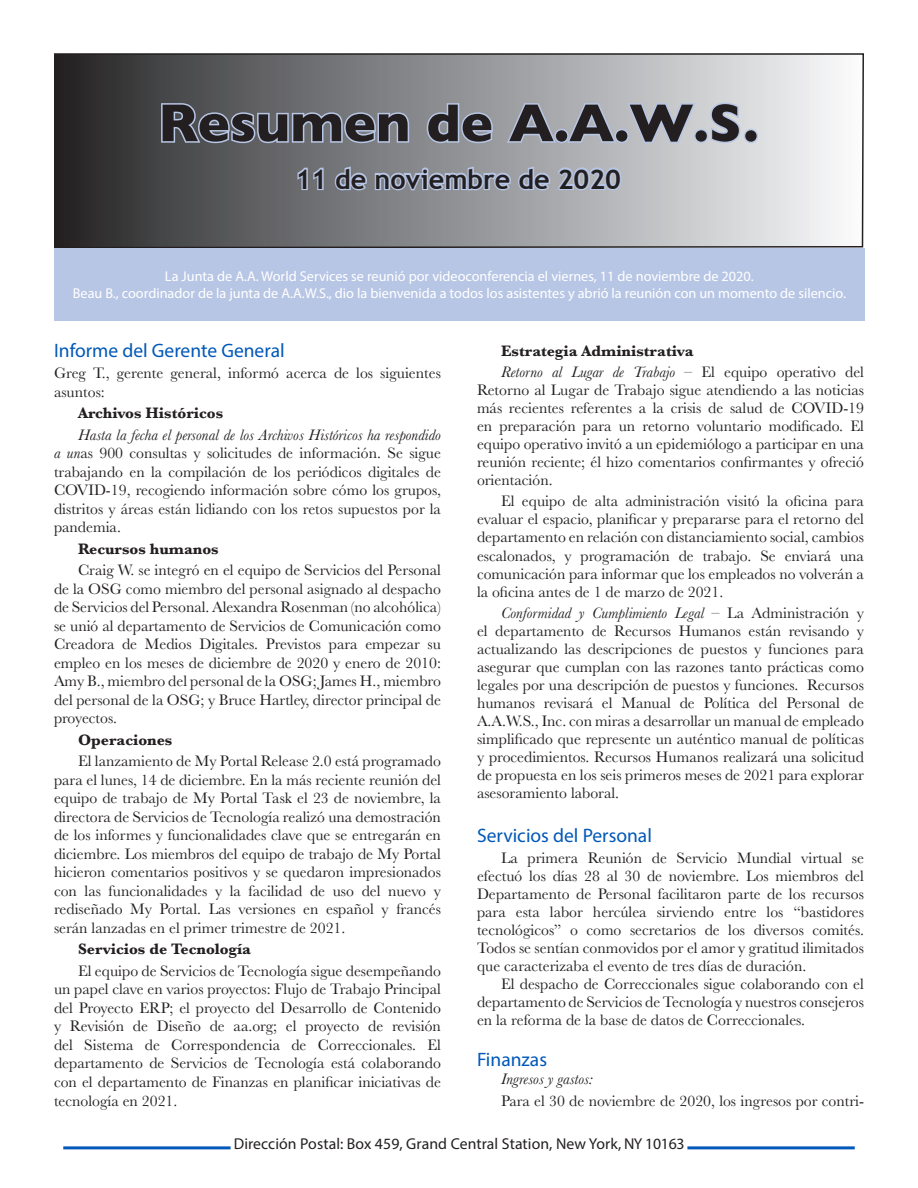
<style>
.page{position:relative;width:918px;height:1188px;background:#fff}
.page>*{position:absolute;margin:0;border:0;box-sizing:border-box;transform-origin:0 0}
.t1{font:700 54px "Gill Sans";color:#231f20}
.t2{font:700 27px "Trebuchet MS";color:#231f20}
.t3{font:19.5px "Myriad Pro";color:#0058b8}
.Body{font:15.75px/18.5px "Baskerville";color:#231f20;text-align:justify}
.Body-2{font:italic 15.75px/21.5px "Baskerville";color:#231f20}
.t4{font:700 15.75px/21px "Baskerville";color:#231f20}
.Body-3{font:15.75px "Myriad Pro";letter-spacing:.005em;color:#231f20}
.t5{font:14.25px/17.1px "Myriad Pro";color:#fff;text-align:center}
.s1{font-weight:700;font-style:normal}
.s2{font-style:italic}
.s3{font-weight:700}
.s4{font-weight:400;font-style:italic}
.s5{font-weight:400}
</style>
<div class="page">
<hr style="left:63px;top:1146px;width:168px;height:3px;background:#0058b8">
<hr style="left:687px;top:1146px;width:168px;height:3px;background:#0058b8">
<svg style="left:54px;top:53px;width:810px;height:195px;background:#919397"></svg>
<div style="left:54px;top:248px;width:811px;height:72px;background:#b8c6e5"></div>
<p class="t1" style="left:158px;top:80px;width:602px">Resumen de A.A.W.S.</p>
<p class="t2" style="left:295px;top:162px;width:327px">11 de noviembre de 2020</p>
<p class="t5" style="left:73px;top:268px;width:775px">La Junta de A.A. World Services se reunió por videoconferencia el viernes, 11 de noviembre de 2020.<br>Beau B., coordinador de la junta de A.A.W.S., dio la bienvenida a todos los asistentes y abrió la reunión con un momento de silencio.</p>
<p class="t3" style="left:54px;top:338px;width:232px">Informe del Gerente General</p>
<p class="Body" style="left:54px;top:364px;width:388px">Greg T., gerente general, informó acerca de los siguientes asuntos:</p>
<p class="Body-2" style="left:78px;top:402px;width:365px"><span class="s1">Archivos Históricos<br></span>Hasta la fecha el personal de los Archivos Históricos ha respondido</p>
<p class="Body" style="left:54px;top:444px;width:389px"><span class="s2">a un</span>as 900 consultas y solicitudes de información. Se sigue trabajando en la compilación de los periódicos digitales de COVID-19, recogiendo información sobre cómo los grupos, distritos y áreas están lidiando con los retos supuestos por la pandemia.</p>
<p class="Body" style="left:78px;top:538px;width:364px;line-height:21.5px"><span class="s3">Recursos humanos<br></span>Craig W. se integró en el equipo de Servicios del Personal</p>
<p class="Body" style="left:54px;top:580px;width:389px">de la OSG como miembro del personal asignado al despacho de Servicios del Personal. Alexandra Rosenman (no alcohólica) se unió al departamento de Servicios de Comunicación como Creadora de Medios Digitales. Previstos para empezar su empleo en los meses de diciembre de 2020 y enero de 2010:<br>Amy B., miembro del personal de la OSG; James H., miembro del personal de la OSG; y Bruce Hartley, director principal de proyectos.</p>
<p class="Body" style="left:78px;top:729px;width:365px;line-height:21.5px"><span class="s3">Operaciones<br></span>El lanzamiento de My Portal Release 2.0 está programado</p>
<p class="Body" style="left:54px;top:771px;width:389px">para el lunes, 14 de diciembre. En la más reciente reunión del equipo de trabajo de My Portal Task el 23 de noviembre, la directora de Servicios de Tecnología realizó una demostración de los informes y funcionalidades clave que se entregarán en diciembre. Los miembros del equipo de trabajo de My Portal hicieron comentarios positivos y se quedaron impresionados con las funcionalidades y la facilidad de uso del nuevo y rediseñado My Portal. Las versiones en español y francés serán lanzadas en el primer trimestre de 2021.</p>
<p class="Body" style="left:78px;top:939px;width:365px;line-height:21.5px"><span class="s3">Servicios de Tecnología<br></span>El equipo de Servicios de Tecnología sigue desempeñando</p>
<p class="Body" style="left:54px;top:980px;width:389px">un papel clave en varios proyectos: Flujo de Trabajo Principal del Proyecto ERP; el proyecto del Desarrollo de Contenido y Revisión de Diseño de aa.org; el proyecto de revisión del Sistema de Correspondencia de Correccionales. El departamento de Servicios de Tecnología está colaborando con el departamento de Finanzas en planificar iniciativas de tecnología en 2021.</p>
<p class="t4" style="left:501px;top:341px;width:365px">Estrategia Administrativa<br><span class="s4">Retorno al Lugar de Trabajo –</span> <span class="s5">El equipo operativo del</span></p>
<p class="Body" style="left:477px;top:381px;width:389px;line-height:18px">Retorno al Lugar de Trabajo sigue atendiendo a las noticias más recientes referentes a la crisis de salud de COVID-19 en preparación para un retorno voluntario modificado. El equipo operativo invitó a un epidemiólogo a participar en una reunión reciente; él hizo comentarios confirmantes y ofreció orientación.</p>
<p class="Body" style="left:477px;top:493px;width:389px;line-height:18px;text-indent:24px">El equipo de alta administración visitó la oficina para evaluar el espacio, planificar y prepararse para el retorno del departamento en relación con distanciamiento social, cambios escalonados, y programación de trabajo. Se enviará una comunicación para informar que los empleados no volverán a la oficina antes de 1 de marzo de 2021.</p>
<p class="Body" style="left:477px;top:604px;width:389px;line-height:18px;text-indent:24px"><span class="s2">Conformidad y Cumplimiento Legal –</span> La Administración y el departamento de Recursos Humanos están revisando y actualizando las descripciones de puestos y funciones para asegurar que cumplan con las razones tanto prácticas como legales por una descripción de puestos y funciones. Recursos humanos revisará el Manual de Política del Personal de A.A.W.S., Inc. con miras a desarrollar un manual de empleado simplificado que represente un auténtico manual de políticas y procedimientos. Recursos Humanos realizará una solicitud de propuesta en los seis primeros meses de 2021 para explorar asesoramiento laboral.</p>
<p class="t3" style="left:477px;top:823px;width:176px">Servicios del Personal</p>
<p class="Body" style="left:501px;top:849px;width:364px">La primera Reunión de Servicio Mundial virtual se</p>
<p class="Body" style="left:477px;top:867px;width:389px">efectuó los días 28 al 30 de noviembre. Los miembros del</p>
<p class="Body" style="left:477px;top:885px;width:388px">Departamento de Personal facilitaron parte de los recursos</p>
<p class="Body" style="left:477px;top:903px;width:388px">para esta labor hercúlea sirviendo entre los “bastidores</p>
<p class="Body" style="left:477px;top:921px;width:389px">tecnológicos” o como secretarios de los diversos comités.</p>
<p class="Body" style="left:477px;top:939px;width:389px">Todos se sentían conmovidos por el amor y gratitud ilimitados</p>
<p class="Body" style="left:477px;top:957px;width:331px">que caracterizaba el evento de tres días de duración.</p>
<p class="Body" style="left:501px;top:975px;width:365px">El despacho de Correccionales sigue colaborando con el</p>
<p class="Body" style="left:477px;top:993px;width:388px">departamento de Servicios de Tecnología y nuestros consejeros</p>
<p class="Body" style="left:477px;top:1011px;width:330px">en la reforma de la base de datos de Correccionales.</p>
<p class="t3" style="left:477px;top:1048px;width:72px">Finanzas</p>
<p class="Body-2" style="left:501px;top:1069px;width:93px">Ingresos y gastos:</p>
<p class="Body" style="left:501px;top:1091px;width:365px">Para el 30 de noviembre de 2020, los ingresos por contri-</p>
<p class="Body-3" style="left:234px;top:1134px;width:452px">Dirección Postal: Box 459, Grand Central Station, New York, NY 10163</p>
</div>
